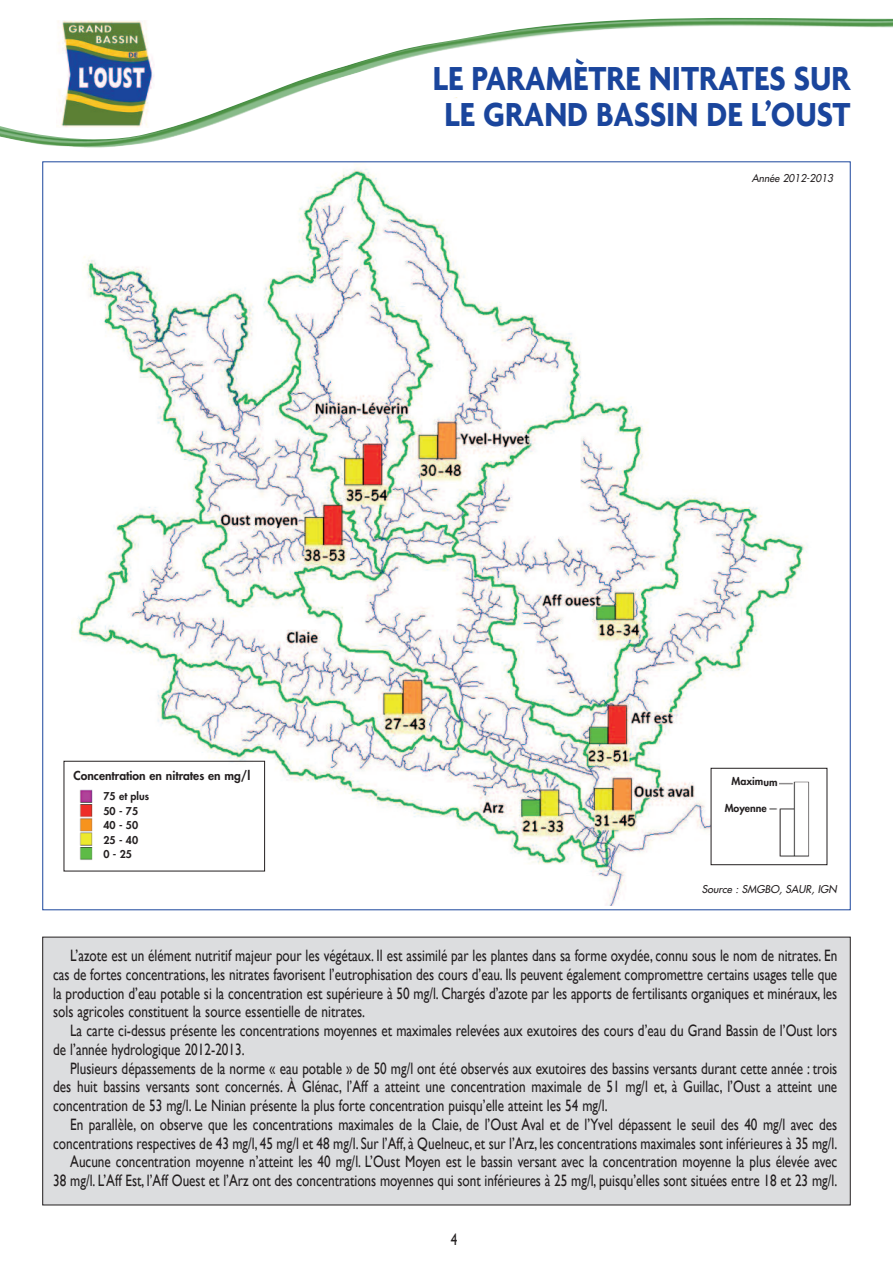
<style>
.page{position:relative;width:893px;height:1263px;background:#fff}
.page>*{position:absolute;margin:0;border:0;box-sizing:border-box;transform-origin:0 0}
.t1{font:700 36px/36px "Agenda";color:#1a459c;text-align:center;scale:.9 1}
.t2{font:16.5px/18.8px "Gill Sans";color:#231f20;text-align:justify;scale:.8 1}
.t3{font:800 12px "Futura";color:#231f20}
.t4{font:800 10.5px/14.4px "Futura";color:#231f20}
.t5{font:italic 10.5px "Futura";color:#231f20}
</style>
<div class="page">
<img style="left:0;top:18px;width:893px;height:130px">
<div style="left:43px;top:937px;width:807px;height:268px;background:#dcdddf"></div>
<img style="left:71px;top:167px;width:736px;height:739px">
<div style="left:711px;top:762px;width:120px;height:117px;background:#fff"></div>
<img style="left:715px;top:767px;width:109px;height:99px">
<div style="left:96px;top:790px;width:137px;height:78px;background:#fff"></div>
<div style="left:724px;top:775px;width:55px;height:20px;background:#fff"></div>
<div style="left:719px;top:801px;width:49px;height:20px;background:#fff"></div>
<div style="left:64px;top:761px;width:201px;height:110px;border:1px solid #231f20"></div>
<div style="left:711px;top:768px;width:116px;height:97px;border:1px solid #231f20"></div>
<img style="left:76px;top:786px;width:25px;height:76px">
<h1 class="t1" style="left:433px;top:60px;width:466px">LE PARAMÈTRE NITRATES SUR<br>LE GRAND BASSIN DE L’OUST</h1>
<p class="t3" style="left:74px;top:770px;width:178px">Concentration en nitrates en mg/l</p>
<p class="t4" style="left:104px;top:790px;width:47px">75 et plus<br>50 - 75<br>40 - 50<br>25 - 40<br>0-25</p>
<p class="t5" style="left:752px;top:173px;width:83px">Année 2012-2013</p>
<p class="t4" style="left:732px;top:775px;width:47px">Maximum</p>
<p class="t4" style="left:725px;top:801px;width:44px">Moyenne</p>
<p class="t5" style="left:702px;top:884px;width:136px">Source : SMGBO, SAUR, IGN</p>
<p class="t2" style="left:53px;top:946px;width:982px;text-indent:17px">L’azote est un élément nutritif majeur pour les végétaux. Il est assimilé par les plantes dans sa forme oxydée, connu sous le nom de nitrates. En cas de fortes concentrations, les nitrates favorisent l’eutrophisation des cours d’eau. Ils peuvent également compromettre certains usages telle que la production d’eau potable si la concentration est supérieure à 50 mg/l. Chargés d’azote par les apports de fertilisants organiques et minéraux, les sols agricoles constituent la source essentielle de nitrates.</p>
<p class="t2" style="left:53px;top:1021px;width:982px;text-indent:17px">La carte ci-dessus présente les concentrations moyennes et maximales relevées aux exutoires des cours d’eau du Grand Bassin de l’Oust lors de l’année hydrologique 2012-2013.</p>
<p class="t2" style="left:53px;top:1059px;width:982px;text-indent:17px">Plusieurs dépassements de la norme « eau potable » de 50 mg/l ont été observés aux exutoires des bassins versants durant cette année : trois des huit bassins versants sont concernés. À Glénac, l’Aff a atteint une concentration maximale de 51 mg/l et, à Guillac, l’Oust a atteint une concentration de 53 mg/l. Le Ninian présente la plus forte concentration puisqu’elle atteint les 54 mg/l.</p>
<p class="t2" style="left:53px;top:1115px;width:982px;text-align:right">En parallèle, on observe que les concentrations maximales de la Claie, de l’Oust Aval et de l’Yvel dépassent le seuil des 40 mg/l avec des concentrations respectives de 43 mg/l, 45 mg/l et 48 mg/l. Sur l’Aff, à Quelneuc, et sur l’Arz, les concentrations maximales sont inférieures à 35 mg/l.<br>Aucune concentration moyenne n’atteint les 40 mg/l. L’Oust Moyen est le bassin versant avec la concentration moyenne la plus élevée avec 38 mg/l. L’Aff Est, l’Aff Ouest et l’Arz ont des concentrations moyennes qui sont inférieures à 25 mg/l, puisqu’elles sont situées entre 18 et 23 mg/l.</p>
<p class="t2" style="left:451px;top:1229px;width:10px">4</p>
</div>
